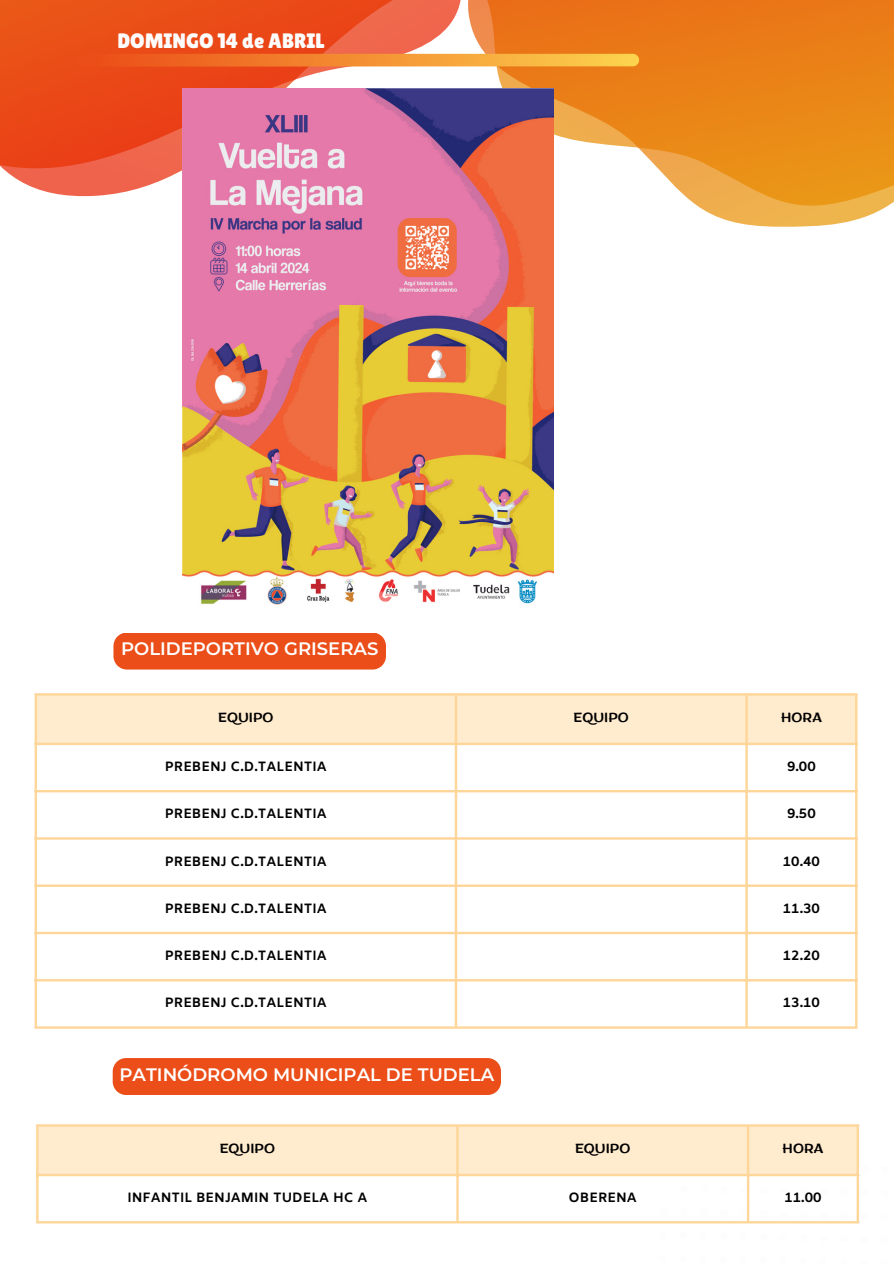
<style>
.page{position:relative;width:894px;height:1264px;background:#fff}
.page>*{position:absolute;margin:0;border:0;box-sizing:border-box;transform-origin:0 0}
.t1{font:20.85px "Lilita One";color:#fdfdfd}
.t2{font:600 18px "Montserrat";color:#fff}
.t3{font:700 13.5px "Amiko";color:#000}
.t4{font:13.5px "ZT Arturo";color:#000}
</style>
<div class="page">
<svg style="left:0;top:0;width:381px;height:197px;fill:#ea4b17"></svg>
<svg style="left:381px;top:0;width:512px;height:318px"></svg>
<div style="left:113px;top:633px;width:273px;height:36px;background:#eb4e18"></div>
<div style="left:37px;top:695px;width:817px;height:47px;background:#ffebcd"></div>
<hr style="left:35px;top:695px;width:2px;height:331px;background:#ffd699">
<hr style="left:454px;top:695px;width:3px;height:331px;background:#ffd699">
<hr style="left:745px;top:695px;width:2px;height:331px;background:#ffd699">
<hr style="left:854px;top:695px;width:3px;height:331px;background:#ffd699">
<hr style="left:35px;top:693px;width:822px;height:2px;background:#ffd699">
<hr style="left:35px;top:742px;width:822px;height:3px;background:#ffd699">
<hr style="left:35px;top:790px;width:822px;height:2px;background:#ffd699">
<hr style="left:35px;top:837px;width:822px;height:2px;background:#ffd699">
<hr style="left:35px;top:884px;width:822px;height:3px;background:#ffd699">
<hr style="left:35px;top:931px;width:822px;height:3px;background:#ffd699">
<hr style="left:35px;top:979px;width:822px;height:2px;background:#ffd699">
<hr style="left:35px;top:1026px;width:822px;height:2px;background:#ffd699">
<div style="left:113px;top:1058px;width:388px;height:36px;background:#eb4e18"></div>
<div style="left:39px;top:1125px;width:821px;height:50px;background:#ffebcd"></div>
<hr style="left:36px;top:1126px;width:3px;height:94px;background:#ffd699">
<hr style="left:456px;top:1126px;width:2px;height:94px;background:#ffd699">
<hr style="left:746px;top:1126px;width:3px;height:94px;background:#ffd699">
<hr style="left:856px;top:1126px;width:2px;height:94px;background:#ffd699">
<hr style="left:36px;top:1124px;width:822px;height:2px;background:#ffd699">
<hr style="left:36px;top:1173px;width:822px;height:3px;background:#ffd699">
<hr style="left:36px;top:1220px;width:822px;height:3px;background:#ffd699">
<svg style="left:76px;top:54px;width:563px;height:13px"></svg>
<img style="left:182px;top:88px;width:371px;height:517px">
<p class="t1" style="left:117px;top:28px;width:208px">DOMINGO 14 de ABRIL</p>
<p class="t2" style="left:121px;top:637px;width:259px">POLIDEPORTIVO GRISERAS</p>
<h1 class="t4" style="left:218px;top:711px;width:57px">EQUIPO</h1>
<p class="t4" style="left:573px;top:711px;width:57px">EQUIPO</p>
<p class="t4" style="left:780px;top:711px;width:42px">HORA</p>
<p class="t3" style="left:165px;top:758px;width:163px">PREBENJ C.D.TALENTIA</p>
<p class="t3" style="left:786px;top:758px;width:30px">9.00</p>
<p class="t3" style="left:165px;top:805px;width:163px">PREBENJ C.D.TALENTIA</p>
<p class="t3" style="left:786px;top:805px;width:30px">9.50</p>
<p class="t3" style="left:165px;top:853px;width:163px">PREBENJ C.D.TALENTIA</p>
<p class="t3" style="left:782px;top:853px;width:38px">10.40</p>
<p class="t3" style="left:165px;top:900px;width:163px">PREBENJ C.D.TALENTIA</p>
<p class="t3" style="left:782px;top:900px;width:38px">11.30</p>
<p class="t3" style="left:165px;top:947px;width:163px">PREBENJ C.D.TALENTIA</p>
<p class="t3" style="left:782px;top:947px;width:38px">12.20</p>
<p class="t3" style="left:165px;top:994px;width:163px">PREBENJ C.D.TALENTIA</p>
<p class="t3" style="left:782px;top:994px;width:38px">13.10</p>
<p class="t2" style="left:119px;top:1063px;width:376px">PATINÓDROMO MUNICIPAL DE TUDELA</p>
<p class="t4" style="left:219px;top:1142px;width:57px">EQUIPO</p>
<p class="t4" style="left:575px;top:1142px;width:57px">EQUIPO</p>
<p class="t4" style="left:782px;top:1142px;width:42px">HORA</p>
<p class="t3" style="left:127px;top:1189px;width:241px">INFANTIL BENJAMIN TUDELA HC A</p>
<p class="t3" style="left:568px;top:1189px;width:70px">OBERENA</p>
<p class="t3" style="left:784px;top:1189px;width:38px">11.00</p>
</div>
